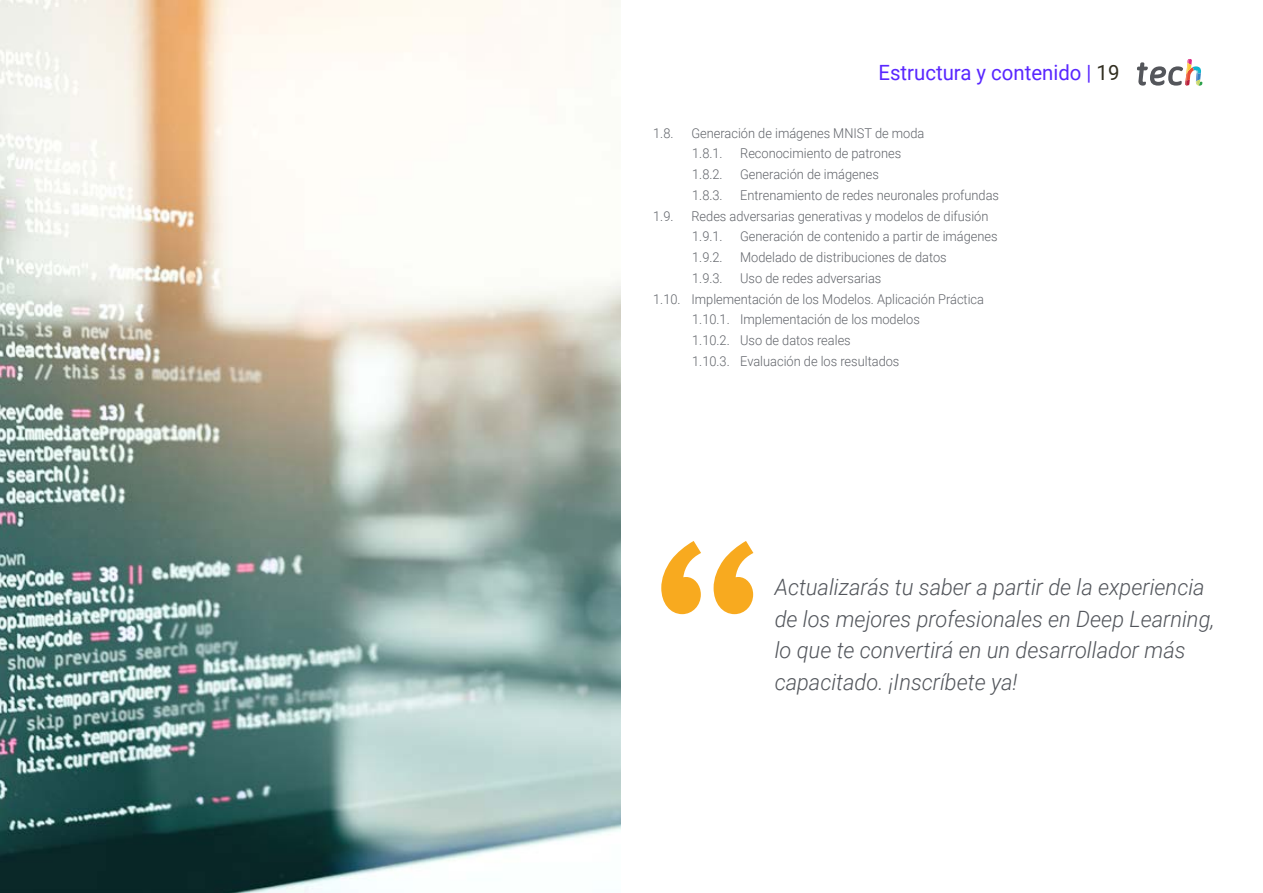
<style>
.page{position:relative;width:1263px;height:893px;background:#fff}
.page>*{position:absolute;margin:0;border:0;box-sizing:border-box;transform-origin:0 0}
.t1{font:italic 300 22.5px/31.5px "Roboto";color:#52555b}
.t2{font:21px "Roboto";color:#5927ff}
.t3{font:300 13.5px/20.7px "Roboto";color:#61646a;scale:.95 1}
.s1{color:#312e20}
</style>
<div class="page">
<img style="left:0;top:0;width:621px;height:893px">
<svg style="left:661px;top:541px;width:92px;height:73px"></svg>
<svg style="left:1137px;top:59px;width:65px;height:27px"></svg>
<h2 class="t2" style="left:878px;top:57px;width:242px">Estructura y contenido | <span class="s1">19</span></h2>
<p class="t3" style="left:653px;top:122px;width:23px">1.8.</p>
<p class="t3" style="left:691px;top:122px;width:247px">Generación de imágenes MNIST de moda<br>1.8.1.</p>
<p class="t3" style="left:740px;top:143px;width:171px">Reconocimiento de patrones</p>
<p class="t3" style="left:692px;top:164px;width:34px">1.8.2.</p>
<p class="t3" style="left:740px;top:164px;width:148px">Generación de imágenes</p>
<p class="t3" style="left:692px;top:184px;width:34px">1.8.3.</p>
<p class="t3" style="left:740px;top:184px;width:274px">Entrenamiento de redes neuronales profundas</p>
<p class="t3" style="left:653px;top:205px;width:23px">1.9.</p>
<p class="t3" style="left:691px;top:205px;width:314px">Redes adversarias generativas y modelos de difusión<br>1.9.1.</p>
<p class="t3" style="left:740px;top:226px;width:273px">Generación de contenido a partir de imágenes</p>
<p class="t3" style="left:692px;top:247px;width:34px">1.9.2.</p>
<p class="t3" style="left:740px;top:247px;width:219px">Modelado de distribuciones de datos</p>
<p class="t3" style="left:692px;top:267px;width:34px">1.9.3.</p>
<p class="t3" style="left:740px;top:267px;width:150px">Uso de redes adversarias</p>
<p class="t3" style="left:653px;top:288px;width:350px">1.10. Implementación de los Modelos. Aplicación Práctica</p>
<p class="t3" style="left:692px;top:309px;width:241px">1.10.1. Implementación de los modelos</p>
<p class="t3" style="left:692px;top:330px;width:168px">1.10.2. Uso de datos reales</p>
<p class="t3" style="left:692px;top:350px;width:220px">1.10.3. Evaluación de los resultados</p>
<h1 class="t1" style="left:775px;top:571px;width:441px">Actualizarás tu saber a partir de la experiencia de los mejores profesionales en Deep Learning, lo que te convertirá en un desarrollador más capacitado. ¡Inscríbete ya!</h1>
</div>
